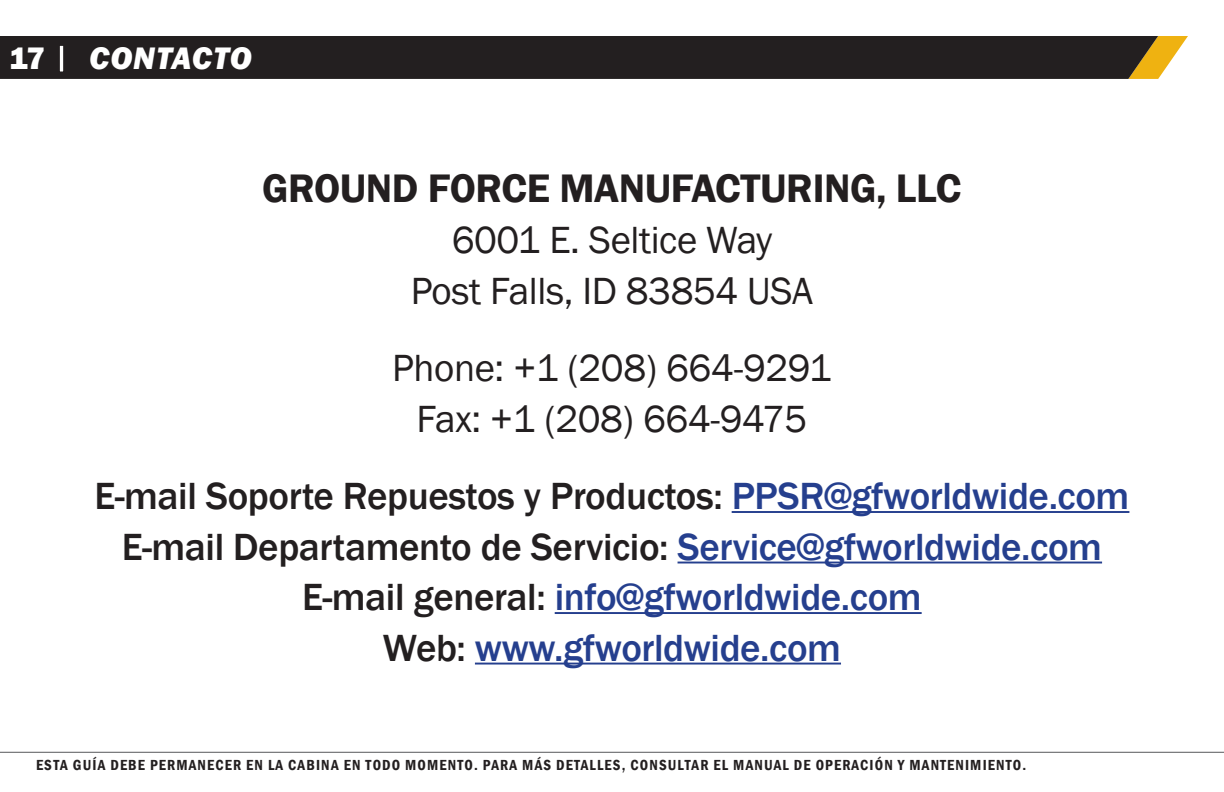
<style>
.page{position:relative;width:1224px;height:792px;background:#fff}
.page>*{position:absolute;margin:0;border:0;box-sizing:border-box;transform-origin:0 0}
.BODY_TEXT{font:600 41px "Franklin Gothic";letter-spacing:-.01em;color:#231f20}
.BODY_TEXT-2{font:500 39px "Franklin Gothic";letter-spacing:-.01em;color:#231f20}
.BODY_TEXT-3{font:39px "Franklin Gothic";letter-spacing:-.01em;color:#231f20}
.BODY_TEXT-4{font:500 39px "Franklin Gothic";letter-spacing:-.01em;color:#253f8e}
.PAGE_HEAD{font:italic 800 32px "Franklin Gothic";letter-spacing:.03em;color:#fff}
.t1{font:600 condensed 15px "Franklin Gothic";letter-spacing:.075em;color:#231f20}
.s1{font-style:normal}
.s2{color:#253f8e}
.s3{color:#231f20}
</style>
<div class="page">
<hr style="left:732px;top:511px;width:397px;height:2px;background:#253f8e">
<hr style="left:678px;top:562px;width:424px;height:1px;background:#253f8e">
<hr style="left:555px;top:612px;width:367px;height:2px;background:#253f8e">
<hr style="left:475px;top:663px;width:366px;height:2px;background:#253f8e">
<hr style="left:0;top:752px;width:1224px;height:1px;background:#57585a">
<svg style="left:1158px;top:36px;width:30px;height:43px"></svg>
<div style="left:0;top:36px;width:1158px;height:43px;background:#231f20"></div>
<p class="PAGE_HEAD" style="left:9px;top:38px;width:244px"><span class="s1">17 |</span> CONTACTO</p>
<p class="BODY_TEXT" style="left:262px;top:164px;width:701px">GROUND FORCE MANUFACTURING, LLC</p>
<p class="BODY_TEXT-3" style="left:452px;top:216px;width:322px">6001 E. Seltice Way</p>
<p class="BODY_TEXT-3" style="left:411px;top:266px;width:404px">Post Falls, ID 83854 USA</p>
<p class="BODY_TEXT-3" style="left:392px;top:344px;width:441px">Phone: +1 (208) 664-9291</p>
<p class="BODY_TEXT-3" style="left:417px;top:394px;width:392px">Fax: +1 (208) 664-9475</p>
<p class="BODY_TEXT-2" style="left:95px;top:472px;width:1036px">E-mail Soporte Repuestos y Productos: <span class="s2">PPSR@gfworldwide.com</span></p>
<p class="BODY_TEXT-2" style="left:122px;top:522px;width:982px">E-mail Departamento de Servicio: <span class="s2">Service@gfworldwide.com</span></p>
<p class="BODY_TEXT-4" style="left:302px;top:573px;width:621px"><span class="s3">E-mail general:</span> info@gfworldwide.com</p>
<p class="BODY_TEXT-4" style="left:383px;top:624px;width:460px"><span class="s3">Web:</span> www.gfworldwide.com</p>
<p class="t1" style="left:36px;top:755px;width:992px">ESTA GUÍA DEBE PERMANECER EN LA CABINA EN TODO MOMENTO. PARA MÁS DETALLES, CONSULTAR EL MANUAL DE OPERACIÓN Y MANTENIMIENTO.</p>
</div>
